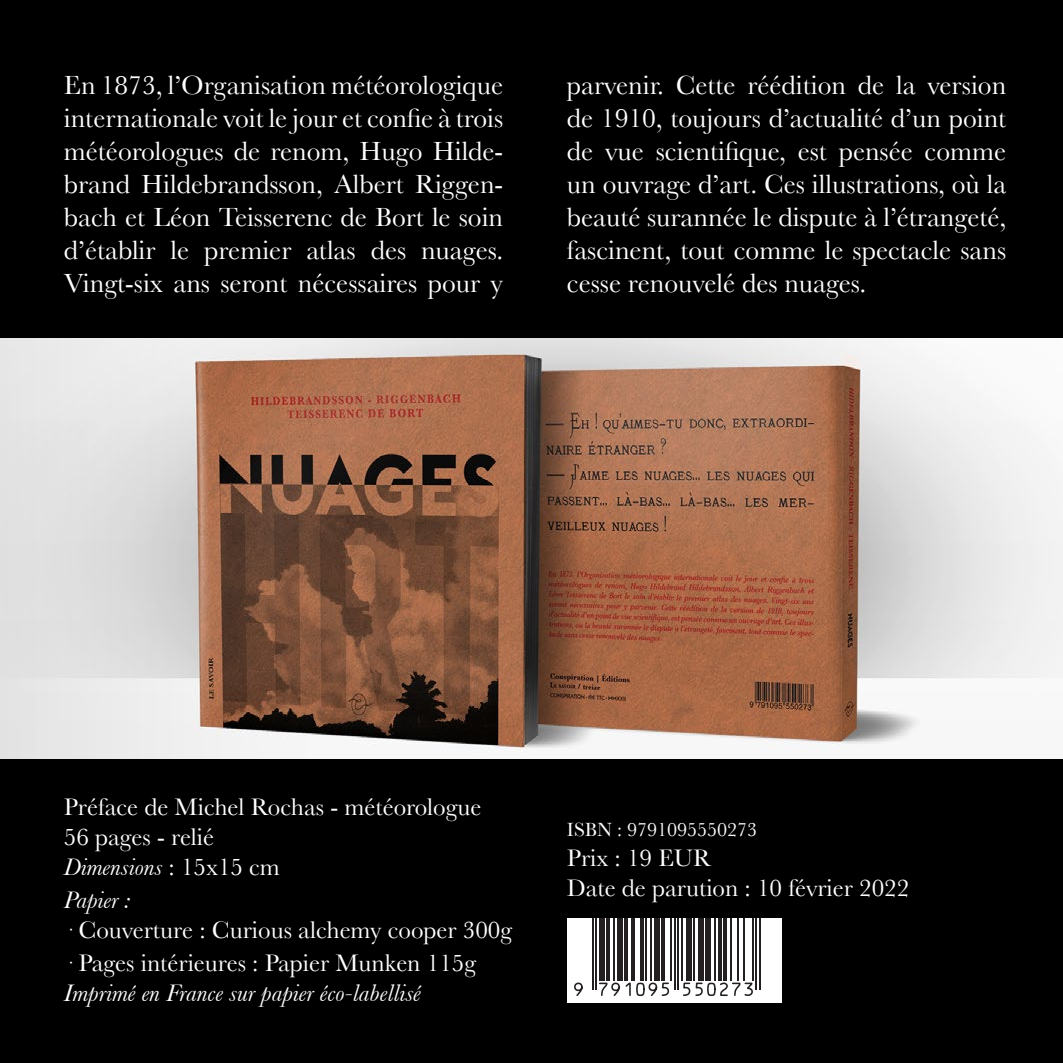
<style>
.page{position:relative;width:1063px;height:1063px;background:#000}
.page>*{position:absolute;margin:0;border:0;box-sizing:border-box;transform-origin:0 0}
.t1{font:27.5px/33px "Baskerville";color:#fff;text-align:justify}
.t2{font:25px "Baskerville";color:#fff}
.t3{font:italic 25px "Baskerville";color:#fff}
.t4{font:20px "Baskerville";color:#fff}
.s1{font-style:normal}
</style>
<div class="page">
<img style="left:0;top:339px;width:1063px;height:420px">
<div style="left:567px;top:918px;width:215px;height:85px;background:#fff"></div>
<hr style="left:592px;top:918px;width:2px;height:72px;background:#231f20">
<hr style="left:596px;top:918px;width:1px;height:72px;background:#231f20">
<div style="left:599px;top:918px;width:5px;height:63px;background:#231f20"></div>
<hr style="left:606px;top:918px;width:4px;height:63px;background:#231f20">
<hr style="left:613px;top:918px;width:2px;height:63px;background:#231f20">
<div style="left:617px;top:918px;width:5px;height:63px;background:#231f20"></div>
<hr style="left:624px;top:918px;width:4px;height:63px;background:#231f20">
<hr style="left:631px;top:918px;width:4px;height:63px;background:#231f20">
<hr style="left:640px;top:918px;width:3px;height:63px;background:#231f20">
<hr style="left:645px;top:918px;width:2px;height:63px;background:#231f20">
<hr style="left:651px;top:918px;width:1px;height:63px;background:#231f20">
<div style="left:654px;top:918px;width:5px;height:63px;background:#231f20"></div>
<hr style="left:661px;top:918px;width:4px;height:63px;background:#231f20">
<hr style="left:670px;top:918px;width:2px;height:63px;background:#231f20">
<hr style="left:674px;top:918px;width:1px;height:72px;background:#231f20">
<hr style="left:677px;top:918px;width:2px;height:72px;background:#231f20">
<hr style="left:681px;top:918px;width:2px;height:63px;background:#231f20">
<div style="left:686px;top:918px;width:5px;height:63px;background:#231f20"></div>
<hr style="left:693px;top:918px;width:2px;height:63px;background:#231f20">
<div style="left:698px;top:918px;width:6px;height:63px;background:#231f20"></div>
<div style="left:706px;top:918px;width:5px;height:63px;background:#231f20"></div>
<hr style="left:714px;top:918px;width:2px;height:63px;background:#231f20">
<hr style="left:718px;top:918px;width:4px;height:63px;background:#231f20">
<hr style="left:723px;top:918px;width:4px;height:63px;background:#231f20">
<hr style="left:730px;top:918px;width:2px;height:63px;background:#231f20">
<hr style="left:738px;top:918px;width:1px;height:63px;background:#231f20">
<hr style="left:743px;top:918px;width:2px;height:63px;background:#231f20">
<hr style="left:752px;top:918px;width:1px;height:63px;background:#231f20">
<hr style="left:755px;top:918px;width:2px;height:72px;background:#231f20">
<hr style="left:759px;top:918px;width:2px;height:72px;background:#231f20">
<svg style="left:574px;top:981px;width:179px;height:16px"></svg>
<p class="t1" style="left:64px;top:68px;width:441px">En 1873, l’Organisation météorologique internationale voit le jour et confie à trois météorologues de renom, Hugo Hilde&shy;brand Hildebrandsson, Albert Riggen&shy;bach et Léon Teisserenc de Bort le soin d’établir le premier atlas des nuages.<br>Vingt-six ans seront nécessaires pour y</p>
<p class="t1" style="left:567px;top:68px;width:441px">parvenir. Cette réédition de la version de 1910, toujours d’actualité d’un point de vue scientifique, est pensée comme un ouvrage d’art. Ces illustrations, où la beauté surannée le dispute à l’étrangeté, fascinent, tout comme le spectacle sans cesse renouvelé des nuages.</p>
<p class="t2" style="left:64px;top:792px;width:419px">Préface de Michel Rochas - météorologue</p>
<p class="t2" style="left:64px;top:822px;width:152px">56 pages - relié</p>
<p class="t3" style="left:64px;top:852px;width:218px">Dimensions <span class="s1">: 15x15 cm</span></p>
<p class="t3" style="left:64px;top:885px;width:68px">Papier :</p>
<p class="t2" style="left:64px;top:915px;width:450px">· Couverture : Curious alchemy cooper 300g</p>
<p class="t2" style="left:64px;top:948px;width:414px">· Pages intérieures : Papier Munken 115g</p>
<p class="t3" style="left:64px;top:978px;width:358px">Imprimé en France sur papier éco-labellisé</p>
<p class="t4" style="left:567px;top:818px;width:192px">ISBN : 9791095550273</p>
<p class="t2" style="left:567px;top:843px;width:146px">Prix : 19 EUR</p>
<p class="t2" style="left:567px;top:873px;width:344px">Date de parution : 10 février 2022</p>
</div>
